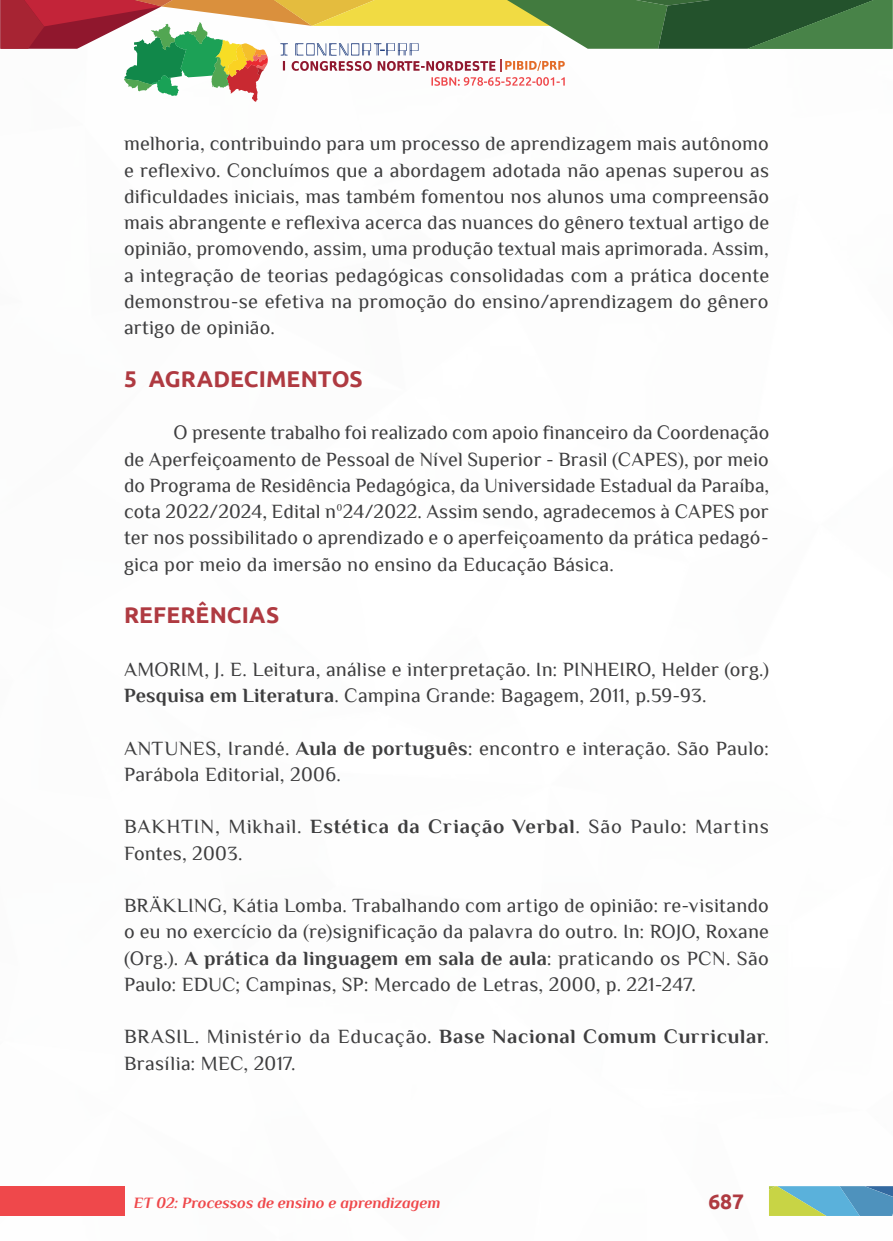
<style>
.page{position:relative;width:893px;height:1241px;background:#fff}
.page>*{position:absolute;margin:0;border:0;box-sizing:border-box;transform-origin:0 0}
._8_SUBTÍTULO_1{font:700 22.75px "Ubuntu";letter-spacing:.005em;color:#af3a41}
.t1{font:700 21px "Ubuntu";color:#af3a41}
._6_CORPO{font:20.12px/26.2px "Philosopher";letter-spacing:.01em;color:#3e3e3f;text-align:justify}
._12_REFERENCIAS{font:20.12px/26.2px "Philosopher";letter-spacing:.01em;color:#3e3e3f}
._12_REFERENCIAS-2{font:20.12px/26.2px "Philosopher";letter-spacing:.035em;color:#3e3e3f}
.t2{font:italic 700 15.75px "Philosopher";color:#ef484b}
.s1{font-weight:700}
</style>
<div class="page">
<div style="left:0;top:1185px;width:124px;height:30px;background:#ef484b"></div>
<svg style="left:0;top:0;width:892px;height:102px"></svg>
<svg style="left:769px;top:1186px;width:124px;height:29px;background:#72aea9"></svg>
<p class="_6_CORPO" style="left:124px;top:131px;width:647px">melhoria, contribuindo para um processo de aprendizagem mais autônomo e reflexivo. Concluímos que a abordagem adotada não apenas superou as dificuldades iniciais, mas também fomentou nos alunos uma compreensão mais abrangente e reflexiva acerca das nuances do gênero textual artigo de opinião, promovendo, assim, uma produção textual mais aprimorada. Assim, a integração de teorias pedagógicas consolidadas com a prática docente demonstrou-se efetiva na promoção do ensino/aprendizagem do gênero artigo de opinião.</p>
<p class="_8_SUBTÍTULO_1" style="left:124px;top:365px;width:240px">5 AGRADECIMENTOS</p>
<p class="_6_CORPO" style="left:124px;top:419px;width:647px;text-indent:50px">O presente trabalho foi realizado com apoio financeiro da Coordenação de Aperfeiçoamento de Pessoal de Nível Superior - Brasil (CAPES), por meio do Programa de Residência Pedagógica, da Universidade Estadual da Paraíba, cota 2022/2024, Edital nº24/2022. Assim sendo, agradecemos à CAPES por ter nos possibilitado o aprendizado e o aperfeiçoamento da prática pedagó&shy;gica por meio da imersão no ensino da Educação Básica.</p>
<p class="_8_SUBTÍTULO_1" style="left:124px;top:601px;width:157px">REFERÊNCIAS</p>
<p class="_12_REFERENCIAS" style="left:124px;top:656px;width:646px">AMORIM, J. E. Leitura, análise e interpretação. In: PINHEIRO, Helder (org.)<br><span class="s1">Pesquisa em Literatura</span>. Campina Grande: Bagagem, 2011, p.59-93.</p>
<p class="_12_REFERENCIAS" style="left:124px;top:734px;width:646px">ANTUNES, Irandé. <span class="s1">Aula de português</span>: encontro e interação. São Paulo:<br>Parábola Editorial, 2006.</p>
<p class="_12_REFERENCIAS-2" style="left:124px;top:813px;width:646px">BAKHTIN, Mikhail. <span class="s1">Estética da Criação Verbal</span>. São Paulo: Martins<br>Fontes, 2003.</p>
<p class="_12_REFERENCIAS" style="left:124px;top:892px;width:646px;text-align:justify">BRÄKLING, Kátia Lomba. Trabalhando com artigo de opinião: re-visitando o eu no exercício da (re)significação da palavra do outro. In: ROJO, Roxane (Org.). <span class="s1">A prática da linguagem em sala de aula</span>: praticando os PCN. São Paulo: EDUC; Campinas, SP: Mercado de Letras, 2000, p. 221-247.</p>
<p class="_12_REFERENCIAS" style="left:124px;top:1023px;width:646px">BRASIL. Ministério da Educação. <span class="s1">Base Nacional Comum Curricular</span>.<br>Brasília: MEC, 2017.</p>
<p class="t2" style="left:134px;top:1193px;width:308px">ET 02: Processos de ensino e aprendizagem</p>
<p class="t1" style="left:708px;top:1188px;width:37px">687</p>
</div>
